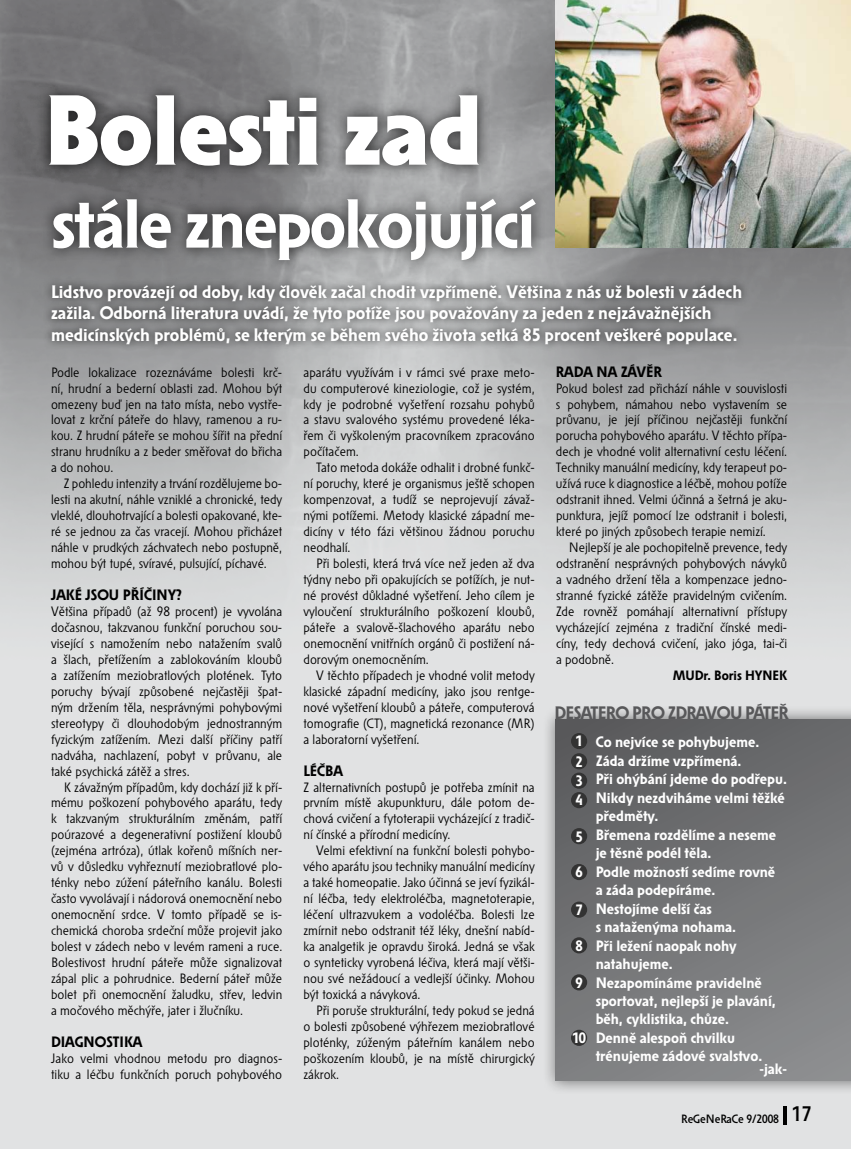
<style>
.page{position:relative;width:851px;height:1149px;background:#fff}
.page>*{position:absolute;margin:0;border:0;box-sizing:border-box;transform-origin:0 0}
.t1{font:500 99px "Solpera";letter-spacing:-.01em;color:#fff}
.t2{font:700 69px "Solpera";letter-spacing:-.03em;color:#fff}
.t3{font:700 18px/21.6px "Solpera";color:#fff}
.t4{font:700 18px "Solpera";color:#58585a}
.t5{font:700 15px/18.5px "Solpera";color:#fff}
.t6{font:700 15px "Solpera";color:#000}
.t7{font:13.5px/15.9px "Solpera";color:#000;text-align:justify}
.t8{font:700 13.5px "Solpera";color:#000}
.t9{font:500 12px "Solpera";letter-spacing:-.01em;color:#000}
.s1{font-size:21px}
</style>
<div class="page">
<img style="left:0;top:0;width:850px;height:1148px">
<div style="left:541px;top:704px;width:309px;height:389px;background:#000;opacity:.5"></div>
<div style="left:556px;top:719px;width:294px;height:361px;background:linear-gradient(to bottom,#5f6062,#87898a)"></div>
<div style="left:571px;top:732px;width:16px;height:17px;background:#333;border-radius:50%"></div>
<div style="left:38px;top:184px;width:509px;height:89px;background:#000;opacity:.75"></div>
<div style="left:42px;top:275px;width:707px;height:77px;background:#000;opacity:.75"></div>
<img style="left:556px;top:0;width:294px;height:247px">
<div style="left:34px;top:81px;width:455px;height:98px;background:#000;opacity:.75"></div>
<div style="left:571px;top:753px;width:16px;height:16px;background:#333;border-radius:50%"></div>
<div style="left:571px;top:772px;width:16px;height:16px;background:#333;border-radius:50%"></div>
<div style="left:571px;top:791px;width:16px;height:17px;background:#333;border-radius:50%"></div>
<div style="left:571px;top:827px;width:16px;height:17px;background:#333;border-radius:50%"></div>
<div style="left:571px;top:863px;width:16px;height:16px;background:#333;border-radius:50%"></div>
<div style="left:571px;top:901px;width:16px;height:16px;background:#333;border-radius:50%"></div>
<div style="left:571px;top:936px;width:16px;height:17px;background:#333;border-radius:50%"></div>
<div style="left:571px;top:973px;width:16px;height:17px;background:#333;border-radius:50%"></div>
<div style="left:571px;top:1029px;width:16px;height:16px;background:#333;border-radius:50%"></div>
<hr style="left:783px;top:1105px;width:4px;height:19px;background:#000">
<h1 class="t1" style="left:45px;top:75px;width:439px">Bolesti zad</h1>
<h2 class="t2" style="left:51px;top:184px;width:485px">stále znepokojující</h2>
<p class="t3" style="left:51px;top:282px;width:692px">Lidstvo provázejí od doby, kdy člověk začal chodit vzpřímeně. Většina z nás už bolesti v zádech zažila. Odborná literatura uvádí, že tyto potíže jsou považovány za jeden z nejzávažnějších medicínských problémů, se kterým se během svého života setká 85 procent veškeré populace.</p>
<p class="t7" style="left:51px;top:365px;width:233px">Podle lokalizace rozeznáváme bolesti krč&shy;ní, hrudní a bederní oblasti zad. Mohou být omezeny buď jen na tato místa, nebo vystře&shy;lovat z krční páteře do hlavy, ramenou a ru&shy;kou. Z hrudní páteře se mohou šířit na přední stranu hrudníku a z beder směřovat do břicha a do nohou.</p>
<p class="t7" style="left:51px;top:476px;width:233px;text-indent:13px">Z pohledu intenzity a trvání rozdělujeme bo&shy;lesti na akutní, náhle vzniklé a chronické, tedy vleklé, dlouhotrvající a bolesti opakované, kte&shy;ré se jednou za čas vracejí. Mohou přicházet náhle v prudkých záchvatech nebo postupně, mohou být tupé, svíravé, pulsující, píchavé.</p>
<p class="t6" style="left:51px;top:586px;width:132px">JAKÉ JSOU PŘÍČINY?</p>
<p class="t7" style="left:51px;top:604px;width:233px">Většina případů (až 98 procent) je vyvolána dočasnou, takzvanou funkční poruchou sou&shy;visející s namožením nebo natažením svalů a šlach, přetížením a zablokováním kloubů a zatížením meziobratlových plotének. Tyto poruchy bývají způsobené nejčastěji špat&shy;ným držením těla, nesprávnými pohybovými stereotypy či dlouhodobým jednostranným fyzickým zatížením. Mezi další příčiny patří nadváha, nachlazení, pobyt v průvanu, ale také psychická zátěž a stres.</p>
<p class="t7" style="left:51px;top:779px;width:233px;text-indent:13px">K závažným případům, kdy dochází již k pří&shy;mému poškození pohybového aparátu, tedy k takzvaným strukturálním změnám, patří poúrazové a degenerativní postižení kloubů (zejména artróza), útlak kořenů míšních ner&shy;vů v důsledku vyhřeznutí meziobratlové plo&shy;ténky nebo zúžení páteřního kanálu. Bolesti často vyvolávají i nádorová onemocnění nebo onemocnění srdce. V tomto případě se is&shy;chemická choroba srdeční může projevit jako bolest v zádech nebo v levém rameni a ruce.<br>Bolestivost hrudní páteře může signalizovat zápal plic a pohrudnice. Bederní páteř může bolet při onemocnění žaludku, střev, ledvin a močového měchýře, jater i žlučníku.</p>
<p class="t6" style="left:51px;top:1032px;width:93px">DIAGNOSTIKA</p>
<p class="t7" style="left:51px;top:1050px;width:233px">Jako velmi vhodnou metodu pro diagnos&shy;tiku a léčbu funkčních poruch pohybového</p>
<p class="t7" style="left:303px;top:365px;width:233px">aparátu využívám i v rámci své praxe meto&shy;du computerové kineziologie, což je systém, kdy je podrobné vyšetření rozsahu pohybů a stavu svalového systému provedené léka&shy;řem či vyškoleným pracovníkem zpracováno počítačem.</p>
<p class="t7" style="left:303px;top:460px;width:233px;text-indent:13px">Tato metoda dokáže odhalit i drobné funkč&shy;ní poruchy, které je organismus ještě schopen kompenzovat, a tudíž se neprojevují závaž&shy;nými potížemi. Metody klasické západní me&shy;dicíny v této fázi většinou žádnou poruchu neodhalí.</p>
<p class="t7" style="left:303px;top:556px;width:233px;text-indent:13px">Při bolesti, která trvá více než jeden až dva týdny nebo při opakujících se potížích, je nut&shy;né provést důkladné vyšetření. Jeho cílem je vyloučení strukturálního poškození kloubů, páteře a svalově-šlachového aparátu nebo onemocnění vnitřních orgánů či postižení ná&shy;dorovým onemocněním.</p>
<p class="t7" style="left:303px;top:668px;width:233px;text-indent:13px">V těchto případech je vhodné volit metody klasické západní medicíny, jako jsou rentge&shy;nové vyšetření kloubů a páteře, computerová tomografie (CT), magnetická rezonance (MR) a laboratorní vyšetření.</p>
<p class="t6" style="left:303px;top:761px;width:41px">LÉČBA</p>
<p class="t7" style="left:303px;top:779px;width:233px">Z alternativních postupů je potřeba zmínit na prvním místě akupunkturu, dále potom de&shy;chová cvičení a fytoterapii vycházející z tradič&shy;ní čínské a přírodní medicíny.</p>
<p class="t7" style="left:303px;top:843px;width:233px;text-indent:13px">Velmi efektivní na funkční bolesti pohybo&shy;vého aparátu jsou techniky manuální medicíny a také homeopatie. Jako účinná se jeví fyzikál&shy;ní léčba, tedy elektroléčba, magnetoterapie, léčení ultrazvukem a vodoléčba. Bolesti lze zmírnit nebo odstranit též léky, dnešní nabíd&shy;ka analgetik je opravdu široká. Jedná se však o synteticky vyrobená léčiva, která mají větši&shy;nou své nežádoucí a vedlejší účinky. Mohou být toxická a návyková.</p>
<p class="t7" style="left:303px;top:1002px;width:233px;text-indent:13px">Při poruše strukturální, tedy pokud se jedná o bolesti způsobené výhřezem meziobratlové ploténky, zúženým páteřním kanálem nebo poškozením kloubů, je na místě chirurgický zákrok.</p>
<p class="t6" style="left:556px;top:363px;width:108px">RADA NA ZÁVĚR</p>
<p class="t7" style="left:556px;top:381px;width:233px">Pokud bolest zad přichází náhle v souvislosti s pohybem, námahou nebo vystavením se průvanu, je její příčinou nejčastěji funkční porucha pohybového aparátu. V těchto přípa&shy;dech je vhodné volit alternativní cestu léčení.<br>Techniky manuální medicíny, kdy terapeut po&shy;užívá ruce k diagnostice a léčbě, mohou potíže odstranit ihned. Velmi účinná a šetrná je aku&shy;punktura, jejíž pomocí lze odstranit i bolesti, které po jiných způsobech terapie nemizí.</p>
<p class="t7" style="left:556px;top:540px;width:233px;text-indent:13px">Nejlepší je ale pochopitelně prevence, tedy odstranění nesprávných pohybových návyků a vadného držení těla a kompenzace jedno&shy;stranné fyzické zátěže pravidelným cvičením.<br>Zde rovněž pomáhají alternativní přístupy vycházející zejména z tradiční čínské medi&shy;cíny, tedy dechová cvičení, jako jóga, tai-či a podobně.</p>
<p class="t8" style="left:672px;top:667px;width:116px">MUDr. Boris HYNEK</p>
<h3 class="t4" style="left:554px;top:702px;width:21px">Desatero</h3>
<h3 class="t4" style="left:632px;top:702px;width:12px">pro</h3>
<h3 class="t4" style="left:667px;top:702px;width:12px">zdravou</h3>
<h3 class="t4" style="left:745px;top:702px;width:10px">páteř</h3>
<p class="t5" style="left:575px;top:732px;width:9px;line-height:19.6px;text-align:justify">1<br>2<br>3<br>4</p>
<p class="t5" style="left:575px;top:828px;width:9px">5</p>
<p class="t5" style="left:575px;top:863px;width:9px">6</p>
<p class="t5" style="left:575px;top:901px;width:9px">7</p>
<p class="t5" style="left:575px;top:937px;width:9px">8</p>
<p class="t5" style="left:575px;top:974px;width:9px">9</p>
<p class="t5" style="left:595px;top:733px;width:193px">Co nejvíce se pohybujeme.<br>Záda držíme vzpřímená.<br>Při ohýbání jdeme do podřepu.<br>Nikdy nezdviháme velmi těžké předměty.<br>Břemena rozdělíme a neseme je těsně podél těla.<br>Podle možností sedíme rovně<br>a záda podepíráme.<br>Nestojíme delší čas<br>s -nataženýma nohama.<br>Při ležení naopak nohy natahujeme.<br>Nezapomínáme pravidelně sportovat, nejlepší je plavání, běh, cyklistika, chůze.<br>Denně alespoň chvilku trénujeme zádové svalstvo.</p>
<p class="t5" style="left:759px;top:1060px;width:29px">-jak-</p>
<p class="t5" style="left:572px;top:1029px;width:15px">10</p>
<p class="t9" style="left:681px;top:1111px;width:132px">ReGeNeRaCe 9/2008 <span class="s1">17</span></p>
</div>
